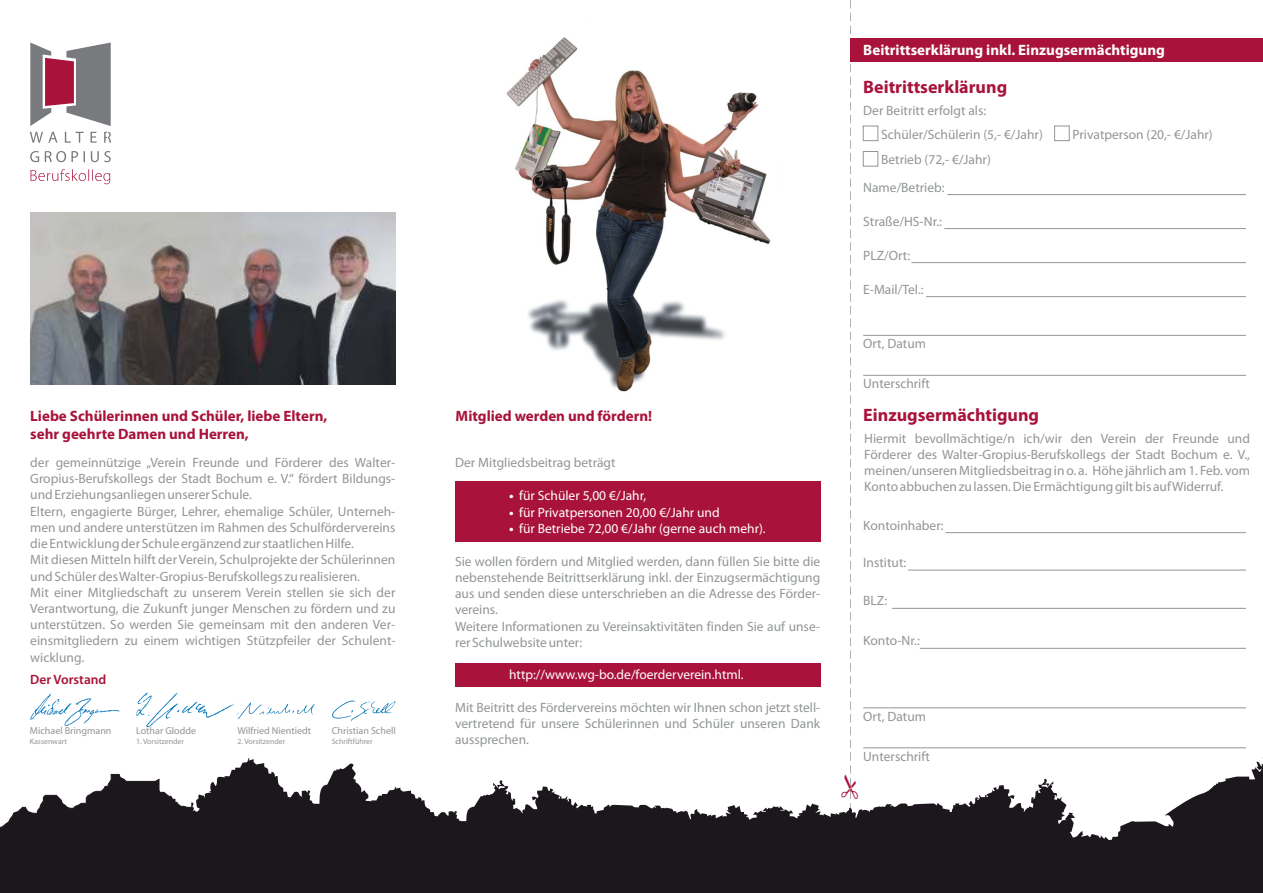
<style>
.page{position:relative;width:1263px;height:893px;background:#fff}
.page>*{position:absolute;margin:0;border:0;box-sizing:border-box;transform-origin:0 0}
.t1{font:700 18px "Myriad Pro";color:#a8123b}
.t2{font:700 15px "Myriad Pro";color:#a8123b}
.t3{font:700 15px "Myriad Pro";color:#fff}
.t4{font:13.5px/16.2px "Myriad Pro";color:#919694}
.t5{font:13.5px "Myriad Pro";color:#fff}
.t6{font:600 13.5px "Myriad Pro";color:#a8123b}
.t7{font:10.05px "Myriad Pro";color:#919694}
.t8{font:7.8px "Myriad Pro";color:#919694}
.s1{font-weight:700}
</style>
<div class="page">
<svg style="left:999px;top:757px;width:264px;height:97px"></svg>
<svg style="left:201px;top:758px;width:346px;height:135px;fill:#1c171c"></svg>
<svg style="left:338px;top:787px;width:725px;height:106px;fill:#1c171c"></svg>
<div style="left:539px;top:854px;width:724px;height:39px;background:#1c171c"></div>
<svg style="left:0;top:774px;width:201px;height:119px"></svg>
<div style="left:597px;top:825px;width:147px;height:29px;background:#1c171c"></div>
<svg style="left:30px;top:132px;width:81px;height:11px"></svg>
<svg style="left:31px;top:169px;width:79px;height:15px"></svg>
<svg style="left:30px;top:151px;width:81px;height:11px"></svg>
<svg style="left:30px;top:43px;width:81px;height:83px"></svg>
<img style="left:30px;top:212px;width:365px;height:173px">
<img style="left:506px;top:37px;width:265px;height:355px">
<div style="left:455px;top:482px;width:366px;height:60px;background:#a8123b"></div>
<div style="left:455px;top:663px;width:366px;height:24px;background:#a8123b"></div>
<div style="left:850px;top:38px;width:413px;height:23px;background:#a8123b"></div>
<hr style="left:947px;top:194px;width:299px;height:1px;background:#919694">
<hr style="left:944px;top:228px;width:302px;height:1px;background:#919694">
<hr style="left:911px;top:262px;width:335px;height:1px;background:#919694">
<hr style="left:926px;top:296px;width:320px;height:1px;background:#919694">
<hr style="left:908px;top:570px;width:338px;height:1px;background:#919694">
<hr style="left:945px;top:532px;width:301px;height:1px;background:#919694">
<hr style="left:892px;top:608px;width:354px;height:1px;background:#919694">
<hr style="left:920px;top:648px;width:326px;height:1px;background:#919694">
<hr style="left:863px;top:707px;width:383px;height:1px;background:#919694">
<hr style="left:863px;top:335px;width:383px;height:1px;background:#919694">
<hr style="left:863px;top:747px;width:383px;height:1px;background:#919694">
<hr style="left:863px;top:375px;width:383px;height:1px;background:#919694">
<div style="left:1054px;top:126px;width:16px;height:15px;border:1px solid #919694"></div>
<svg style="left:30px;top:694px;width:90px;height:32px"></svg>
<svg style="left:136px;top:693px;width:179px;height:35px"></svg>
<svg style="left:332px;top:700px;width:64px;height:21px"></svg>
<svg style="left:824px;top:0;width:116px;height:854px"></svg>
<p class="t2" style="left:30px;top:409px;width:299px">Liebe Schülerinnen und Schüler, liebe Eltern,</p>
<p class="t2" style="left:456px;top:410px;width:198px">Mitglied werden und fördern!</p>
<p class="t2" style="left:30px;top:428px;width:220px">sehr geehrte Damen und Herren,</p>
<p class="t4" style="left:30px;top:455px;width:367px">der gemeinnützige „Verein Freunde und Förderer des Walter-Gropius-Berufskollegs der Stadt Bochum e. V.“ fördert Bildungs&shy;und Erziehungsanliegen unserer Schule.<br>Eltern, engagierte Bürger, Lehrer, ehemalige Schüler, Unterneh&shy;men und andere unterstützen im Rahmen des Schulfördervereins die Entwicklung der Schule ergänzend zur staatlichen Hilfe.<br>Mit diesen Mitteln hilft der Verein, Schulprojekte der Schülerinnen und Schüler des Walter-Gropius-Berufskollegs zu realisieren.<br>Mit einer Mitgliedschaft zu unserem Verein stellen sie sich der Verantwortung, die Zukunft junger Menschen zu fördern und zu unterstützen. So werden Sie gemeinsam mit den anderen Ver&shy;einsmitgliedern zu einem wichtigen Stützpfeiler der Schulent&shy;wicklung.</p>
<p class="t4" style="left:455px;top:455px;width:162px">Der Mitgliedsbeitrag beträgt</p>
<p class="t5" style="left:509px;top:490px;width:139px"><span class="s1">•</span> für Schüler 5,00 €/Jahr,</p>
<p class="t5" style="left:509px;top:506px;width:212px"><span class="s1">•</span> für Privatpersonen 20,00 €/Jahr und</p>
<p class="t5" style="left:509px;top:523px;width:258px"><span class="s1">•</span> für Betriebe 72,00 €/Jahr (gerne auch mehr).</p>
<p class="t4" style="left:455px;top:554px;width:367px">Sie wollen fördern und Mitglied werden, dann füllen Sie bitte die nebenstehende Beitrittserklärung inkl. der Einzugsermächtigung aus und senden diese unterschrieben an die Adresse des Förder&shy;vereins.<br>Weitere Informationen zu Vereinsaktivitäten finden Sie auf unse&shy;rer Schulwebsite unter:</p>
<p class="t6" style="left:30px;top:674px;width:78px">Der Vorstand</p>
<p class="t7" style="left:30px;top:727px;width:83px">Michael Bringmann</p>
<p class="t7" style="left:136px;top:727px;width:62px">Lothar Glodde</p>
<p class="t7" style="left:237px;top:727px;width:75px">Wilfried Nientiedt</p>
<p class="t7" style="left:332px;top:727px;width:66px">Christian Schell</p>
<p class="t8" style="left:30px;top:738px;width:39px">Kassenwart</p>
<p class="t8" style="left:136px;top:738px;width:49px">1. Vorsitzender</p>
<p class="t8" style="left:237px;top:738px;width:49px">2. Vorsitzender</p>
<p class="t8" style="left:332px;top:738px;width:42px">Schriftführer</p>
<p class="t5" style="left:509px;top:669px;width:236px">http://www.wg-bo.de/foerderverein.html.</p>
<p class="t4" style="left:455px;top:700px;width:367px;text-align:justify">Mit Beitritt des Fördervereins möchten wir Ihnen schon jetzt stell&shy;vertretend für unsere Schülerinnen und Schüler unseren Dank aussprechen.</p>
<p class="t3" style="left:863px;top:44px;width:303px">Beitrittserklärung inkl. Einzugsermächtigung</p>
<h1 class="t1" style="left:863px;top:80px;width:145px">Beitrittserklärung</h1>
<p class="t4" style="left:881px;top:101px;width:163px;line-height:23.1px;text-indent:-18px">Der Beitritt erfolgt als:<br>Schüler/Schülerin (5,- €/Jahr)</p>
<p class="t4" style="left:881px;top:153px;width:111px">Betrieb (72,- €/Jahr)</p>
<p class="t4" style="left:863px;top:180px;width:83px">Name/Betrieb:</p>
<p class="t4" style="left:863px;top:214px;width:80px">Straße/HS-Nr.:</p>
<p class="t4" style="left:863px;top:248px;width:48px">PLZ/Ort:</p>
<p class="t4" style="left:863px;top:282px;width:62px">E-Mail/Tel.:</p>
<p class="t4" style="left:863px;top:337px;width:64px">Ort, Datum</p>
<p class="t4" style="left:863px;top:377px;width:68px">Unterschrift</p>
<p class="t4" style="left:1072px;top:127px;width:142px">Privatperson (20,- €/Jahr)</p>
<h1 class="t1" style="left:863px;top:407px;width:177px">Einzugsermächtigung</h1>
<p class="t4" style="left:864px;top:431px;width:387px;text-align:justify">Hiermit bevollmächtige/n ich/wir den Verein der Freunde und Förderer des Walter-Gropius-Berufskollegs der Stadt Bochum e. V., meinen/unseren Mitgliedsbeitrag in o. a. Höhe jährlich am 1. Feb. vom Konto abbuchen zu lassen. Die Ermächtigung gilt bis auf Widerruf.</p>
<p class="t4" style="left:863px;top:518px;width:82px">Kontoinhaber:</p>
<p class="t4" style="left:863px;top:556px;width:44px">Institut:</p>
<p class="t4" style="left:863px;top:594px;width:25px">BLZ:</p>
<p class="t4" style="left:863px;top:634px;width:58px">Konto-Nr.:</p>
<p class="t4" style="left:863px;top:709px;width:64px">Ort, Datum</p>
<p class="t4" style="left:863px;top:749px;width:68px">Unterschrift</p>
</div>
